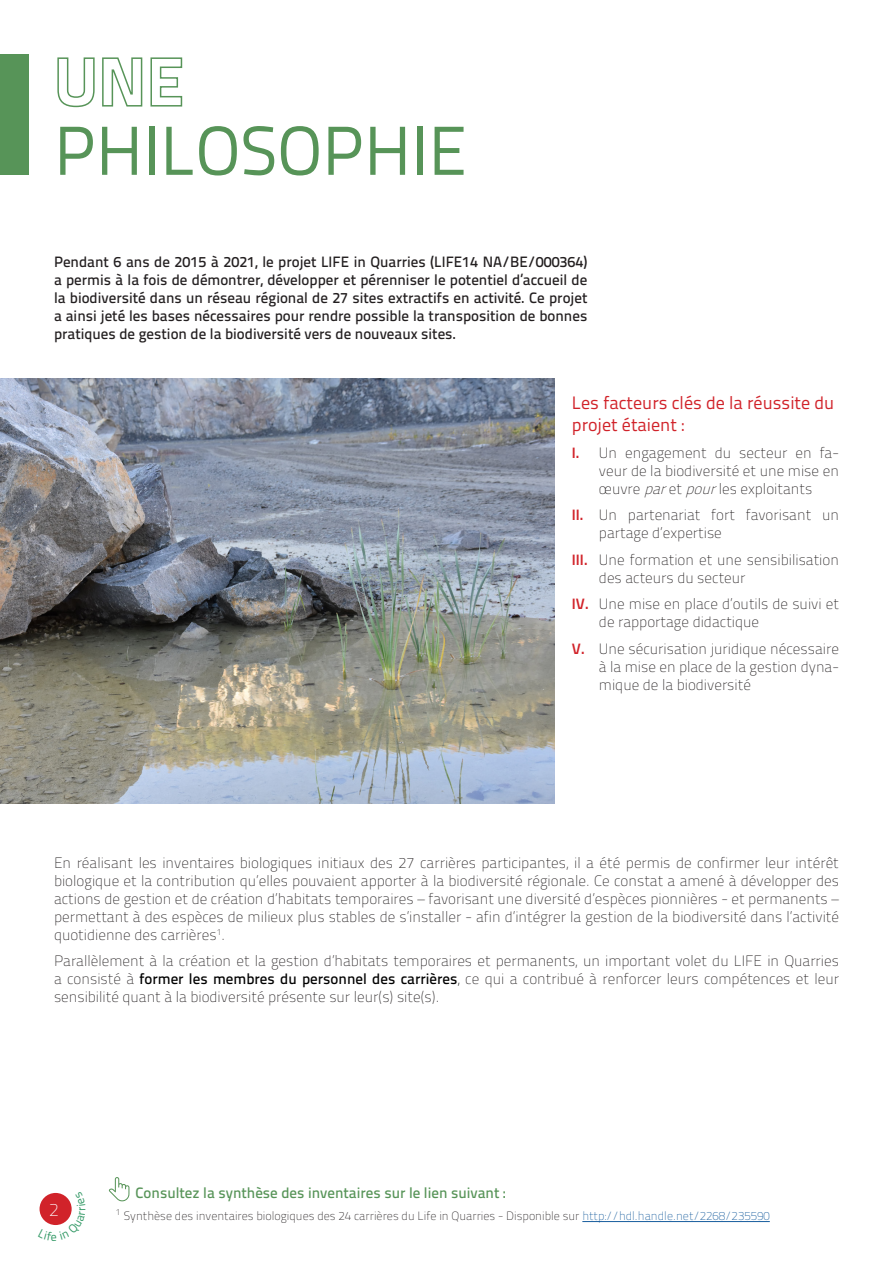
<style>
.page{position:relative;width:893px;height:1263px;background:#fff}
.page>*{position:absolute;margin:0;border:0;box-sizing:border-box;transform-origin:0 0}
.t1{font:69px/69px "Titillium Text 25 L 400 wt";color:#579458}
.t2{font:18px/21.6px "Titillium Text 25 L 400 wt";color:#d1232a}
.t3{font:18px "Titillium Text 25 L 1 wt";color:#fff}
.t4{font:15px/18px "Titillium Text 25 L 1 wt";color:#231f20;text-align:justify}
.t5{font:15px/18px "Titillium Text 25 L 600 wt";color:#231f20;text-align:justify}
.t6{font:15px "Titillium Text 25 L 600 wt";color:#579458}
.t7{font:12px "Titillium Text 25 L 1 wt";color:#231f20}
.s1{font-family:"Titillium Text 25 L 999 wt"}
.s2{font-family:"Titillium Text 25 L 800 wt";color:#d1232a}
.s3{font-style:italic}
.s4{font-family:"Titillium Text 25 L 600 wt";color:#000}
.s5{color:#000}
.s6{color:#175d9e}
</style>
<div class="page">
<div style="left:0;top:54px;width:29px;height:120px;background:#579458"></div>
<img style="left:0;top:379px;width:554px;height:424px">
<hr style="left:582px;top:1221px;width:188px;height:1px;background:#175d9e">
<svg style="left:109px;top:1177px;width:20px;height:25px"></svg>
<svg style="left:39px;top:1192px;width:33px;height:33px"></svg>
<p class="t1" style="left:54px;top:43px;width:415px"><span class="s1">UNE<br></span>PHILOSOPHIE</p>
<p class="t5" style="left:54px;top:252px;width:535px">Pendant 6 ans de 2015 à 2021, le projet LIFE in Quarries (LIFE14 NA/BE/000364) a permis à la fois de démontrer, développer et pérenniser le potentiel d’accueil de la biodiversité dans un réseau régional de 27 sites extractifs en activité. Ce projet a ainsi jeté les bases nécessaires pour rendre possible la transposition de bonnes pratiques de gestion de la biodiversité vers de nouveaux sites.</p>
<p class="t2" style="left:572px;top:391px;width:264px">Les facteurs clés de la réussite du projet étaient :</p>
<p class="t4" style="left:599px;top:443px;width:242px;text-indent:-27px"><span class="s2">I.</span> Un engagement du secteur en fa&shy;veur de la biodiversité et une mise en œuvre <span class="s3">par</span>et <span class="s3">pour</span>les exploitants</p>
<p class="t4" style="left:599px;top:505px;width:242px;text-indent:-27px"><span class="s2">II.</span> Un partenariat fort favorisant un partage d’expertise</p>
<p class="t4" style="left:599px;top:550px;width:242px;text-indent:-27px"><span class="s2">III.</span> Une formation et une sensibilisation des acteurs du secteur</p>
<p class="t4" style="left:599px;top:594px;width:242px;text-indent:-27px"><span class="s2">IV.</span> Une mise en place d’outils de suivi et de rapportage didactique</p>
<p class="t4" style="left:599px;top:639px;width:242px;text-indent:-27px"><span class="s2">V.</span> Une sécurisation juridique nécessaire à la mise en place de la gestion dyna&shy;mique de la biodiversité</p>
<p class="t4" style="left:54px;top:852px;width:787px">En réalisant les inventaires biologiques initiaux des 27 carrières participantes, il a été permis de confirmer leur intérêt biologique et la contribution qu’elles pouvaient apporter à la biodiversité régionale. Ce constat a amené à développer des actions de gestion et de création d’habitats temporaires – favorisant une diversité d’espèces pionnières - et permanents – permettant à des espèces de milieux plus stables de s’installer - afin d’intégrer la gestion de la biodiversité dans l’activité quotidienne des carrières<sup>1</sup>.</p>
<p class="t4" style="left:54px;top:951px;width:786px">Parallèlement à la création et la gestion d’habitats temporaires et permanents, un important volet du LIFE in Quarries a consisté à <span class="s4">former les membres du personnel des carrières</span><span class="s5">,</span> ce qui a contribué à renforcer leurs compétences et leur sensibilité quant à la biodiversité présente sur leur(s) site(s).</p>
<p class="t3" style="left:49px;top:1196px;width:11px">2</p>
<p class="t6" style="left:136px;top:1182px;width:372px">Consultez la synthèse des inventaires sur le lien suivant :</p>
<p class="t7" style="left:116px;top:1207px;width:656px"><sup>1</sup> Synthèse des inventaires biologiques des 24 carrières du Life in Quarries - Disponible sur <span class="s6">http://hdl.handle.net/2268/235590</span></p>
</div>
